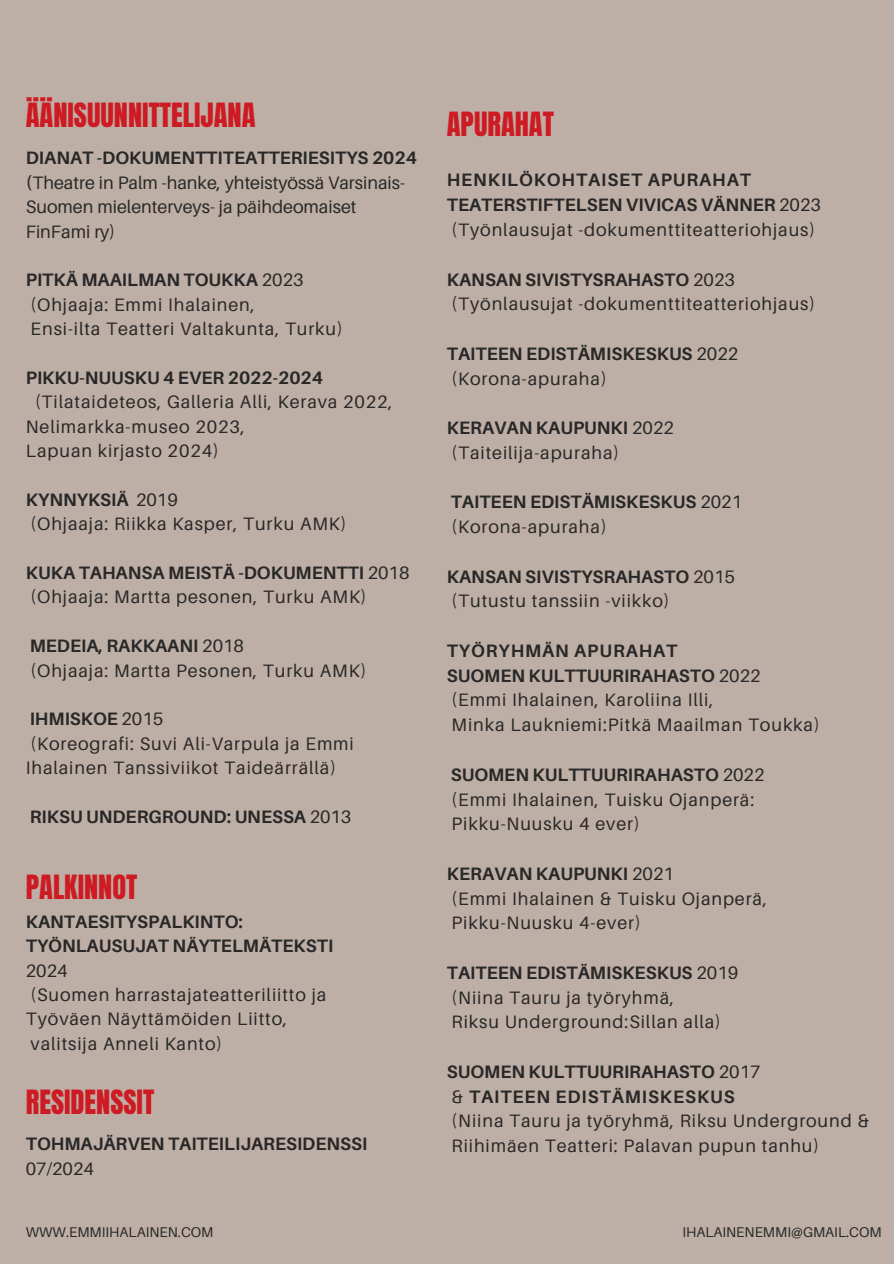
<style>
.page{position:relative;width:894px;height:1264px;background:#fff}
.page>*{position:absolute;margin:0;border:0;box-sizing:border-box;transform-origin:0 0}
.t1{font:28.35px "Anton";color:#ce1b23}
.t2{font:18px/24.8px "Aileron";letter-spacing:.05em;color:#292828}
.t3{font:700 18px/24.8px "Aileron";color:#292828}
.t4{font:18px/24.5px "Aileron";color:#292828}
.t5{font:14.1px "Aileron";color:#292828}
.s1{font-weight:700}
.s2{font-weight:400}
</style>
<div class="page">
<div style="left:0;top:0;width:893px;height:1263px;background:#beafa6"></div>
<p class="t1" style="left:26px;top:94px;width:231px">ÄÄNISUUNNITTELIJANA</p>
<p class="t4" style="left:26px;top:145px;width:392px"><span class="s1">DIANAT -DOKUMENTTITEATTERIESITYS 2024 (</span>Theatre in Palm -hanke, yhteistyössä Varsinais-Suomen mielenterveys- ja päihdeomaiset FinFami ry)</p>
<h3 class="t2" style="left:26px;top:267px;width:318px"><span class="s1">PITKÄ MAAILMAN TOUKKA</span> 2023 (Ohjaaja: Emmi Ihalainen,<br>Ensi-ilta Teatteri Valtakunta, Turku)</h3>
<p class="t3" style="left:26px;top:365px;width:299px">PIKKU-NUUSKU 4 EVER 2022-2024</p>
<p class="t2" style="left:26px;top:389px;width:368px;text-indent:9px">(Tilataideteos, Galleria Alli, Kerava 2022,<br>Nelimarkka-museo 2023,<br>Lapuan kirjasto 2024)</p>
<p class="t3" style="left:26px;top:487px;width:153px">KYNNYKSIÄ <span class="s2">2019</span></p>
<p class="t2" style="left:31px;top:511px;width:317px">(Ohjaaja: Riikka Kasper, Turku AMK)</p>
<p class="t3" style="left:26px;top:560px;width:385px">KUKA TAHANSA MEISTÄ -DOKUMENTTI <span class="s2">2018</span></p>
<p class="t2" style="left:31px;top:584px;width:337px">(Ohjaaja: Martta pesonen, Turku AMK)</p>
<p class="t3" style="left:30px;top:633px;width:216px">MEDEIA, RAKKAANI <span class="s2">2018</span></p>
<h1 class="t2" style="left:31px;top:657px;width:337px">(Ohjaaja: Martta Pesonen, Turku AMK)</h1>
<h1 class="t3" style="left:30px;top:706px;width:135px">IHMISKOE <span class="s2">2015</span></h1>
<p class="t2" style="left:26px;top:731px;width:329px">(Koreografi: Suvi Ali-Varpula ja Emmi<br>Ihalainen Tanssiviikot Taideärrällä)</p>
<p class="t3" style="left:30px;top:804px;width:323px">RIKSU UNDERGROUND: UNESSA <span class="s2">2013</span></p>
<p class="t1" style="left:26px;top:867px;width:113px">PALKINNOT</p>
<p class="t2" style="left:26px;top:908px;width:309px"><span class="s1">KANTAESITYSPALKINTO:<br>TYÖNLAUSUJAT NÄYTELMÄTEKSTI<br></span>2024<br>(Suomen harrastajateatteriliitto ja<br>Työväen Näyttämöiden Liitto, valitsija Anneli Kanto)</p>
<p class="t1" style="left:26px;top:1081px;width:130px">RESIDENSSIT</p>
<p class="t3" style="left:26px;top:1131px;width:343px">TOHMAJÄRVEN TAITEILIJARESIDENSSI</p>
<p class="t2" style="left:26px;top:1155px;width:70px">07/2024</p>
<h2 class="t1" style="left:446px;top:104px;width:109px">APURAHAT</h2>
<p class="t3" style="left:446px;top:167px;width:375px">HENKILÖKOHTAISET APURAHAT<br>TEATERSTIFTELSEN VIVICAS VÄNNER <span class="s2">2023 (Työnlausujat -dokumenttiteatteriohjaus)</span></p>
<h1 class="t2" style="left:446px;top:266px;width:370px"><span class="s1">KANSAN SIVISTYSRAHASTO</span> 2023 (Työnlausujat -dokumenttiteatteriohjaus)</h1>
<p class="t3" style="left:446px;top:341px;width:293px">TAITEEN EDISTÄMISKESKUS <span class="s2">2022 (Korona-apuraha)</span></p>
<p class="t2" style="left:446px;top:415px;width:228px"><span class="s1">KERAVAN KAUPUNKI</span> 2022 (Taiteilija-apuraha)</p>
<p class="t3" style="left:450px;top:489px;width:293px">TAITEEN EDISTÄMISKESKUS <span class="s2">2021 (Korona-apuraha)</span></p>
<p class="t2" style="left:446px;top:563px;width:289px"><span class="s1">KANSAN SIVISTYSRAHASTO</span> 2015 (Tutustu tanssiin -viikko)</p>
<p class="t2" style="left:446px;top:638px;width:374px"><span class="s1">TYÖRYHMÄN APURAHAT<br>SUOMEN KULTTUURIRAHASTO</span> 2022 (Emmi Ihalainen, Karoliina Illi,<br>Minka Laukniemi:Pitkä Maailman Toukka)</p>
<p class="t2" style="left:450px;top:761px;width:315px"><span class="s1">SUOMEN KULTTUURIRAHASTO</span> 2022 (Emmi Ihalainen, Tuisku Ojanperä:<br>Pikku-Nuusku 4 ever)</p>
<p class="t2" style="left:446px;top:860px;width:321px"><span class="s1">KERAVAN KAUPUNKI</span> 2021<br>(Emmi Ihalainen &amp; Tuisku Ojanperä,<br>Pikku-Nuusku 4-ever)</p>
<p class="t2" style="left:446px;top:959px;width:293px"><span class="s1">TAITEEN EDISTÄMISKESKUS</span> 2019 (Niina Tauru ja työryhmä,<br>Riksu Underground:Sillan alla)</p>
<p class="t2" style="left:446px;top:1058px;width:424px"><span class="s1">SUOMEN KULTTUURIRAHASTO</span> 2017<br>&amp; <span class="s1">TAITEEN EDISTÄMISKESKUS<br></span>(Niina Tauru ja työryhmä, Riksu Underground &amp; Riihimäen Teatteri: Palavan pupun tanhu)</p>
<h1 class="t5" style="left:26px;top:1223px;width:189px">WWW.EMMIIHALAINEN.COM</h1>
<h3 class="t5" style="left:682px;top:1223px;width:201px">IHALAINENEMMI@GMAIL.COM</h3>
</div>
